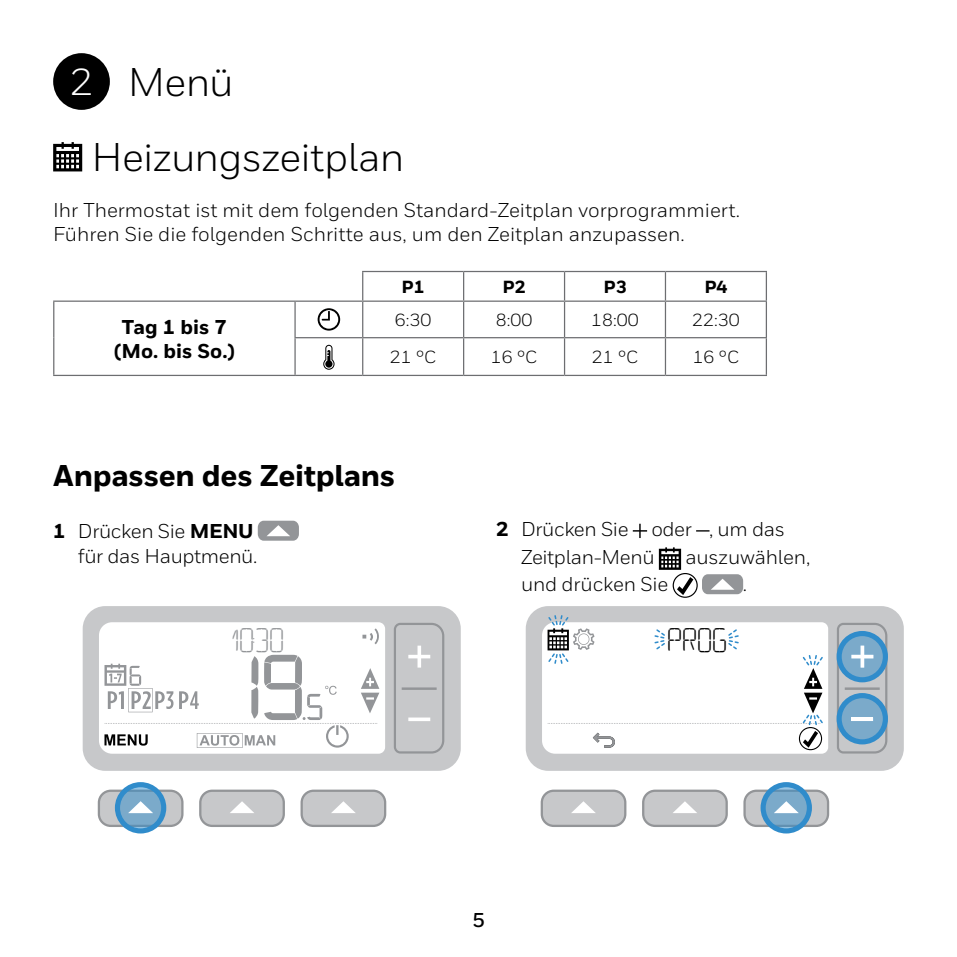
<style>
.page{position:relative;width:957px;height:957px;background:#fff}
.page>*{position:absolute;margin:0;border:0;box-sizing:border-box;transform-origin:0 0}
.t1{font:40px "Honeywell Sans";letter-spacing:-.02em;color:#000}
.t2{font:37.5px "Honeywell Sans";color:#fff}
.t3{font:800 30px "Honeywell Sans";letter-spacing:-.01em;color:#000}
.t4{font:29px "Honeywell Lo T";color:#939598}
.t5{font:29px "Honeywell Lo T";color:#000}
.t6{font:20px/24px "Honeywell Sans";color:#000}
.t7{font:20px/25px "Honeywell Sans";letter-spacing:-.02em;color:#000;text-align:right}
.t8{font:800 20px/24px "Honeywell Sans";color:#000;text-align:center}
.t9{font:700 20px "Honeywell Sans";color:#000}
.t10{font:17.5px "Honeywell Sans";color:#000}
.t11{font:800 17.5px "Honeywell Sans";color:#000}
.s1{font-weight:800}
</style>
<div class="page">
<svg style="left:53px;top:142px;width:29px;height:29px"></svg>
<svg style="left:258px;top:521px;width:41px;height:20px"></svg>
<svg style="left:633px;top:524px;width:14px;height:14px"></svg>
<svg style="left:696px;top:530px;width:13px;height:1px"></svg>
<svg style="left:659px;top:547px;width:84px;height:51px"></svg>
<svg style="left:463px;top:272px;width:1px;height:28px"></svg>
<svg style="left:564px;top:272px;width:1px;height:28px"></svg>
<svg style="left:766px;top:272px;width:1px;height:28px"></svg>
<hr style="left:53px;top:300px;width:242px;height:2px;background:#6d6e71">
<hr style="left:295px;top:300px;width:68px;height:2px;background:#6d6e71">
<hr style="left:363px;top:300px;width:101px;height:2px;background:#6d6e71">
<hr style="left:362px;top:302px;width:1px;height:35px;background:#6d6e71">
<hr style="left:464px;top:300px;width:100px;height:2px;background:#6d6e71">
<hr style="left:463px;top:302px;width:1px;height:35px;background:#6d6e71">
<hr style="left:564px;top:300px;width:101px;height:2px;background:#6d6e71">
<hr style="left:665px;top:300px;width:102px;height:2px;background:#6d6e71">
<hr style="left:665px;top:302px;width:1px;height:35px;background:#6d6e71">
<hr style="left:766px;top:302px;width:1px;height:35px;background:#6d6e71">
<hr style="left:294px;top:337px;width:69px;height:1px;background:#6d6e71">
<hr style="left:363px;top:337px;width:101px;height:1px;background:#6d6e71">
<hr style="left:362px;top:338px;width:1px;height:37px;background:#6d6e71">
<hr style="left:464px;top:337px;width:100px;height:1px;background:#6d6e71">
<hr style="left:463px;top:338px;width:1px;height:37px;background:#6d6e71">
<hr style="left:564px;top:337px;width:101px;height:1px;background:#6d6e71">
<hr style="left:665px;top:337px;width:102px;height:1px;background:#6d6e71">
<hr style="left:665px;top:338px;width:1px;height:37px;background:#6d6e71">
<hr style="left:766px;top:338px;width:1px;height:37px;background:#6d6e71">
<hr style="left:53px;top:375px;width:242px;height:1px;background:#6d6e71">
<hr style="left:295px;top:375px;width:68px;height:1px;background:#6d6e71">
<hr style="left:363px;top:375px;width:101px;height:1px;background:#6d6e71">
<hr style="left:464px;top:375px;width:100px;height:1px;background:#6d6e71">
<hr style="left:564px;top:375px;width:101px;height:1px;background:#6d6e71">
<hr style="left:665px;top:375px;width:102px;height:1px;background:#6d6e71">
<hr style="left:362px;top:271px;width:102px;height:1px;background:#6d6e71">
<hr style="left:464px;top:271px;width:100px;height:1px;background:#6d6e71">
<hr style="left:564px;top:271px;width:101px;height:1px;background:#6d6e71">
<hr style="left:665px;top:271px;width:102px;height:1px;background:#6d6e71">
<hr style="left:53px;top:302px;width:1px;height:36px;background:#6d6e71">
<hr style="left:294px;top:302px;width:2px;height:35px;background:#6d6e71">
<hr style="left:564px;top:302px;width:1px;height:35px;background:#6d6e71">
<hr style="left:53px;top:338px;width:1px;height:37px;background:#6d6e71">
<hr style="left:294px;top:338px;width:2px;height:37px;background:#6d6e71">
<hr style="left:564px;top:338px;width:1px;height:37px;background:#6d6e71">
<svg style="left:362px;top:272px;width:1px;height:28px"></svg>
<svg style="left:665px;top:272px;width:1px;height:28px"></svg>
<svg style="left:318px;top:308px;width:22px;height:23px"></svg>
<svg style="left:323px;top:345px;width:11px;height:25px"></svg>
<svg style="left:83px;top:606px;width:378px;height:165px;fill:#c7c8ca"></svg>
<svg style="left:394px;top:623px;width:50px;height:130px;background:#c2c3c6"></svg>
<svg style="left:362px;top:628px;width:17px;height:16px"></svg>
<svg style="left:104px;top:655px;width:275px;height:93px"></svg>
<div style="left:99px;top:791px;width:83px;height:35px;background:#c7c8ca;border-radius:12px"></div>
<div style="left:98px;top:789px;width:85px;height:38px;border:2px solid #939598;border-radius:12px"></div>
<div style="left:200px;top:791px;width:84px;height:35px;background:#c7c8ca;border-radius:12px"></div>
<div style="left:199px;top:789px;width:86px;height:38px;border:2px solid #939598;border-radius:12px"></div>
<div style="left:302px;top:791px;width:83px;height:35px;background:#c7c8ca;border-radius:12px"></div>
<div style="left:300px;top:789px;width:86px;height:38px;border:2px solid #939598;border-radius:12px"></div>
<svg style="left:230px;top:801px;width:24px;height:12px"></svg>
<svg style="left:331px;top:801px;width:25px;height:12px"></svg>
<svg style="left:117px;top:785px;width:47px;height:45px"></svg>
<div style="left:115px;top:782px;width:51px;height:51px;border:5px solid #308ccb;border-radius:50%"></div>
<svg style="left:128px;top:801px;width:25px;height:12px"></svg>
<svg style="left:526px;top:606px;width:378px;height:165px;background:#cecfd1"></svg>
<svg style="left:547px;top:615px;width:277px;height:135px"></svg>
<div style="left:542px;top:791px;width:83px;height:35px;background:#c7c8ca;border-radius:12px"></div>
<div style="left:540px;top:789px;width:86px;height:38px;border:2px solid #939598;border-radius:12px"></div>
<div style="left:643px;top:791px;width:83px;height:35px;background:#c7c8ca;border-radius:12px"></div>
<div style="left:642px;top:789px;width:86px;height:38px;border:2px solid #939598;border-radius:12px"></div>
<div style="left:744px;top:791px;width:84px;height:35px;background:#c7c8ca;border-radius:12px"></div>
<div style="left:743px;top:789px;width:86px;height:38px;border:2px solid #939598;border-radius:12px"></div>
<svg style="left:673px;top:801px;width:24px;height:12px"></svg>
<svg style="left:571px;top:801px;width:25px;height:12px"></svg>
<svg style="left:762px;top:785px;width:48px;height:45px"></svg>
<div style="left:760px;top:782px;width:52px;height:51px;border:5px solid #308ccb;border-radius:50%"></div>
<svg style="left:774px;top:801px;width:24px;height:12px"></svg>
<svg style="left:837px;top:623px;width:50px;height:130px;background:#84abc6"></svg>
<hr style="left:851px;top:717px;width:22px;height:4px;background:#fff">
<div style="left:53px;top:53px;width:57px;height:57px;background:#000;border-radius:50%"></div>
<h2 class="t2" style="left:70px;top:59px;width:25px">2</h2>
<h1 class="t1" style="left:128px;top:59px;width:108px">Menü</h1>
<h1 class="t1" style="left:92px;top:134px;width:314px">Heizungszeitplan</h1>
<p class="t6" style="left:53px;top:198px;width:688px">Ihr Thermostat ist mit dem folgenden Standard-Zeitplan vorprogrammiert.<br>Führen Sie die folgenden Schritte aus, um den Zeitplan anzupassen.</p>
<p class="t11" style="left:401px;top:276px;width:25px">P1</p>
<p class="t11" style="left:502px;top:276px;width:25px">P2</p>
<p class="t11" style="left:603px;top:276px;width:25px">P3</p>
<p class="t11" style="left:704px;top:276px;width:25px">P4</p>
<p class="t8" style="left:114px;top:316px;width:122px">Tag 1 bis 7 (Mo. bis So.)</p>
<p class="t10" style="left:395px;top:310px;width:38px">6:30</p>
<p class="t10" style="left:496px;top:310px;width:38px">8:00</p>
<p class="t10" style="left:591px;top:310px;width:49px">18:00</p>
<p class="t10" style="left:692px;top:310px;width:49px">22:30</p>
<p class="t10" style="left:390px;top:347px;width:48px">21 °C</p>
<p class="t10" style="left:491px;top:347px;width:48px">16 °C</p>
<p class="t10" style="left:592px;top:347px;width:48px">21 °C</p>
<p class="t10" style="left:692px;top:347px;width:48px">16 °C</p>
<h3 class="t3" style="left:53px;top:457px;width:343px">Anpassen des Zeitplans</h3>
<p class="t7" style="left:53px;top:518px;width:206px"><span class="s1">1</span> Drücken Sie <span class="s1">MENU </span>für das Hauptmenü.</p>
<p class="t7" style="left:521px;top:515px;width:265px;line-height:27.5px;text-align:left;text-indent:-25px"><span class="s1">2</span> Drücken Sie oder , um das<br>Zeitplan-Menü</p>
<p class="t6" style="left:685px;top:545px;width:127px">auszuwählen,</p>
<p class="t6" style="left:521px;top:572px;width:149px">und drücken Sie</p>
<h3 class="t4" style="left:225px;top:627px;width:64px">1030</h3>
<h3 class="t5" style="left:668px;top:627px;width:64px">prog</h3>
<p class="t6" style="left:743px;top:572px;width:6px">.</p>
<p class="t9" style="left:472px;top:907px;width:14px">5</p>
</div>
